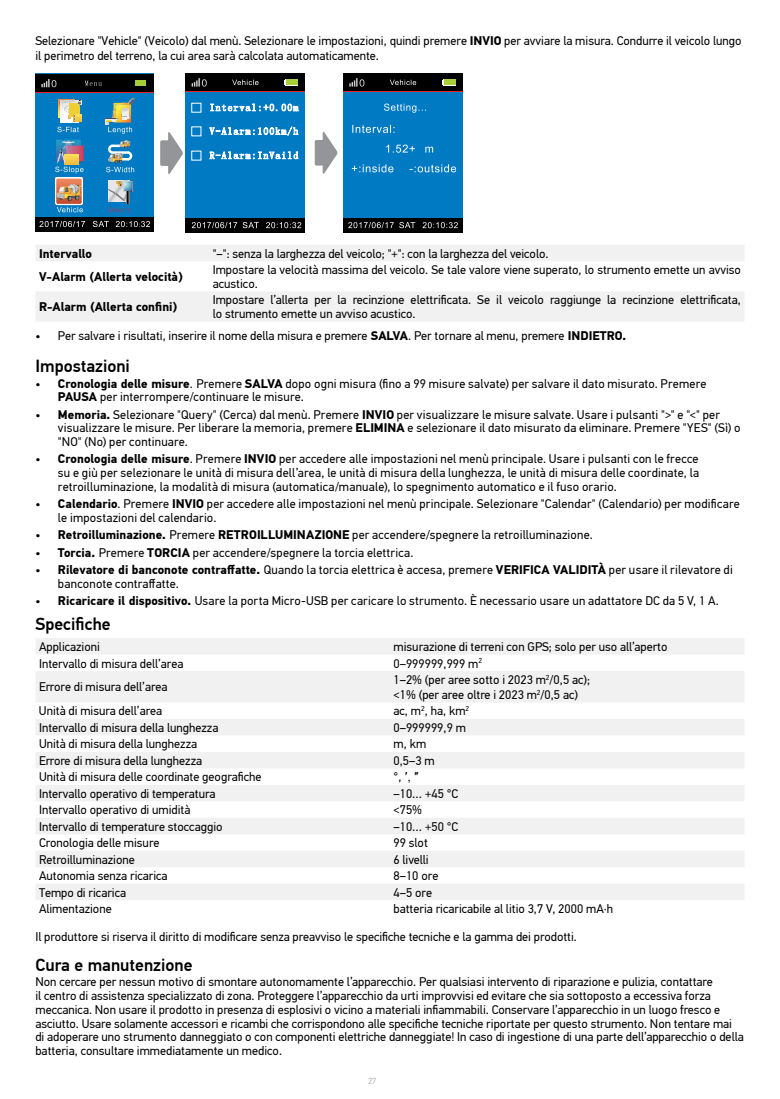
<style>
.page{position:relative;width:780px;height:1099px;background:#fff}
.page>*{position:absolute;margin:0;border:0;box-sizing:border-box;transform-origin:0 0}
.t1{font:500 17.5px "PF Din Text Pro";color:#000}
.t2{font:12.5px/13.8px "PF Din Text Pro";color:#000}
.t3{font:12.5px/13.8px "PF Din Text Pro";letter-spacing:.02em;color:#000}
.t4{font:700 12.5px "PF Din Text Pro";color:#000}
.t5{font:12.5px "Arial";color:#000}
.t6{font:300 8.75px "PF Din Text Pro";color:#a7a9ac}
.s1{font-weight:700}
.s2{font-family:"PF Din Text Pro"}
</style>
<div class="page">
<div style="left:186px;top:73px;width:119px;height:159px;background:#007ac2"></div>
<div style="left:186px;top:218px;width:119px;height:14px;background:#000"></div>
<div style="left:186px;top:73px;width:119px;height:19px;background:#000"></div>
<hr style="left:186px;top:91px;width:119px;height:1px;background:#ed1d24">
<svg style="left:285px;top:79px;width:13px;height:7px"></svg>
<svg style="left:192px;top:222px;width:109px;height:6px"></svg>
<div style="left:286px;top:80px;width:11px;height:5px;background:#a7cf38"></div>
<svg style="left:232px;top:80px;width:26px;height:5px"></svg>
<svg style="left:192px;top:78px;width:15px;height:9px"></svg>
<div style="left:343px;top:73px;width:120px;height:159px;background:#007ac2"></div>
<div style="left:343px;top:218px;width:120px;height:14px;background:#000"></div>
<div style="left:343px;top:73px;width:120px;height:19px;background:#000"></div>
<hr style="left:343px;top:91px;width:120px;height:1px;background:#ed1d24">
<svg style="left:443px;top:79px;width:13px;height:7px"></svg>
<div style="left:444px;top:80px;width:11px;height:5px;background:#a7cf38"></div>
<svg style="left:390px;top:80px;width:26px;height:5px"></svg>
<svg style="left:349px;top:78px;width:15px;height:9px"></svg>
<svg style="left:384px;top:104px;width:42px;height:9px"></svg>
<svg style="left:352px;top:125px;width:104px;height:47px"></svg>
<svg style="left:315px;top:131px;width:22px;height:43px"></svg>
<svg style="left:160px;top:132px;width:23px;height:42px"></svg>
<svg style="left:210px;top:104px;width:88px;height:7px"></svg>
<svg style="left:209px;top:127px;width:89px;height:9px"></svg>
<svg style="left:210px;top:151px;width:88px;height:9px"></svg>
<svg style="left:348px;top:222px;width:110px;height:6px"></svg>
<div style="left:35px;top:74px;width:119px;height:158px;background:#007ac2"></div>
<div style="left:35px;top:217px;width:119px;height:15px;background:#000"></div>
<div style="left:35px;top:74px;width:119px;height:18px;background:#000"></div>
<hr style="left:35px;top:92px;width:119px;height:1px;background:#ed1d24">
<svg style="left:39px;top:221px;width:111px;height:6px"></svg>
<div style="left:135px;top:80px;width:11px;height:6px;background:#a7cf38"></div>
<svg style="left:85px;top:81px;width:17px;height:5px"></svg>
<svg style="left:41px;top:79px;width:15px;height:8px"></svg>
<svg style="left:105px;top:98px;width:30px;height:36px"></svg>
<svg style="left:57px;top:98px;width:25px;height:34px"></svg>
<svg style="left:108px;top:181px;width:25px;height:32px"></svg>
<svg style="left:55px;top:139px;width:29px;height:73px"></svg>
<svg style="left:106px;top:140px;width:28px;height:32px"></svg>
<svg style="left:36px;top:245px;width:708px;height:76px;fill:#f1f1f2"></svg>
<svg style="left:36px;top:638px;width:708px;height:262px;fill:#f1f1f2"></svg>
<p class="t2" style="left:35px;top:33px;width:707px;line-height:15px">Selezionare "Vehicle" (Veicolo) dal menù. Selezionare le impostazioni, quindi premere <span class="s1">INVIO</span> per avviare la misura. Condurre il veicolo lungo il perimetro del terreno, la cui area sarà calcolata automaticamente.</p>
<p class="t4" style="left:39px;top:246px;width:54px">Intervallo</p>
<p class="t2" style="left:213px;top:246px;width:337px">"–": senza la larghezza del veicolo; "+": con la larghezza del veicolo.</p>
<p class="t4" style="left:39px;top:269px;width:145px">V-Alarm (Allerta velocità)</p>
<p class="t2" style="left:213px;top:263px;width:529px">Impostare la velocità massima del veicolo. Se tale valore viene superato, lo strumento emette un avviso acustico.</p>
<p class="t4" style="left:39px;top:299px;width:140px">R-Alarm (Allerta confini)</p>
<p class="t2" style="left:213px;top:293px;width:529px">Impostare l’allerta per la recinzione elettrificata. Se il veicolo raggiunge la recinzione elettrificata, lo strumento emette un avviso acustico.</p>
<p class="t2" style="left:35px;top:329px;width:592px">• Per salvare i risultati, inserire il nome della misura e premere <span class="s1">SALVA</span>. Per tornare al menu, premere <span class="s1">INDIETRO.</span></p>
<h1 class="t1" style="left:35px;top:355px;width:96px">Impostazioni</h1>
<p class="t2" style="left:58px;top:376px;width:650px;text-indent:-22px">• <span class="s1">Cronologia delle misure</span>. Premere <span class="s1">SALVA</span> dopo ogni misura (fino a 99 misure salvate) per salvare il dato misurato. Premere<br><span class="s1">PAUSA</span> per interrompere/continuare le misure.</p>
<p class="t2" style="left:58px;top:407px;width:684px;text-indent:-23px">• <span class="s1">Memoria.</span> Selezionare "Query" (Cerca) dal menù. Premere <span class="s1">INVIO</span> per visualizzare le misure salvate. Usare i pulsanti "&gt;" e "&lt;" per visualizzare le misure. Per liberare la memoria, premere <span class="s1">ELIMINA</span> e selezionare il dato misurato da eliminare. Premere "YES" (Sì) o "NO" (No) per continuare.</p>
<p class="t2" style="left:58px;top:452px;width:642px;text-align:justify;text-indent:-23px">• <span class="s1">Cronologia delle misure</span>. Premere <span class="s1">INVIO</span> per accedere alle impostazioni nel menù principale. Usare i pulsanti con le frecce su e giù per selezionare le unità di misura dell’area, le unità di misura della lunghezza, le unità di misura delle coordinate, la retroilluminazione, la modalità di misura (automatica/manuale), lo spegnimento automatico e il fuso orario.</p>
<p class="t3" style="left:58px;top:497px;width:683px;text-indent:-22px">• <span class="s1">Calendario</span>. Premere <span class="s1">INVIO</span> per accedere alle impostazioni nel menù principale. Selezionare "Calendar" (Calendario) per modificare le impostazioni del calendario.</p>
<p class="t2" style="left:35px;top:528px;width:558px">• <span class="s1">Retroilluminazione.</span> Premere <span class="s1">RETROILLUMINAZIONE</span> per accendere/spegnere la retroilluminazione.</p>
<p class="t3" style="left:35px;top:545px;width:379px">• <span class="s1">Torcia.</span> Premere <span class="s1">TORCIA</span> per accendere/spegnere la torcia elettrica.</p>
<p class="t2" style="left:58px;top:563px;width:676px;text-indent:-23px">• <span class="s1">Rilevatore di banconote contraffatte.</span> Quando la torcia elettrica è accesa, premere <span class="s1">VERIFICA VALIDITÀ</span> per usare il rilevatore di banconote contraffatte.</p>
<p class="t3" style="left:35px;top:594px;width:685px">• <span class="s1">Ricaricare il dispositivo.</span> Usare la porta Micro-USB per caricare lo strumento. È necessario usare un adattatore DC da 5 V, 1 A.</p>
<h1 class="t1" style="left:35px;top:613px;width:77px">Specifiche</h1>
<p class="t2" style="left:39px;top:640px;width:62px">Applicazioni</p>
<p class="t2" style="left:393px;top:640px;width:275px">misurazione di terreni con GPS; solo per uso all’aperto</p>
<p class="t2" style="left:39px;top:656px;width:146px">Intervallo di misura dell’area</p>
<p class="t2" style="left:393px;top:656px;width:90px">0–999999,999 m<sup>2</sup></p>
<p class="t2" style="left:39px;top:680px;width:130px">Errore di misura dell’area</p>
<p class="t2" style="left:393px;top:672px;width:198px;line-height:15px">1–2% (per aree sotto i 2023 m<sup>2</sup>/0,5 ac); &lt;1% (per aree oltre i 2023 m<sup>2</sup>/0,5 ac)</p>
<p class="t2" style="left:39px;top:704px;width:125px">Unità di misura dell’area</p>
<p class="t2" style="left:393px;top:704px;width:77px">ac, m<sup>2</sup>, ha, km<sup>2</sup></p>
<p class="t2" style="left:39px;top:720px;width:181px">Intervallo di misura della lunghezza</p>
<p class="t2" style="left:393px;top:720px;width:74px">0–999999,9 m</p>
<p class="t2" style="left:39px;top:737px;width:160px">Unità di misura della lunghezza</p>
<p class="t2" style="left:393px;top:737px;width:34px">m, km</p>
<p class="t2" style="left:39px;top:753px;width:165px">Errore di misura della lunghezza</p>
<p class="t2" style="left:393px;top:753px;width:43px">0,5–3 m</p>
<p class="t2" style="left:39px;top:770px;width:224px">Unità di misura delle coordinate geografiche</p>
<p class="t5" style="left:393px;top:768px;width:27px"><span class="s2">°,</span> ′, ″</p>
<p class="t2" style="left:39px;top:786px;width:178px">Intervallo operativo di temperatura</p>
<p class="t2" style="left:393px;top:786px;width:66px">–10… +45 °C</p>
<p class="t2" style="left:39px;top:803px;width:153px">Intervallo operativo di umidità</p>
<p class="t2" style="left:393px;top:803px;width:30px">&lt;75%</p>
<p class="t2" style="left:39px;top:819px;width:185px">Intervallo di temperature stoccaggio</p>
<p class="t2" style="left:393px;top:819px;width:66px">–10… +50 °C</p>
<p class="t2" style="left:39px;top:836px;width:122px">Cronologia delle misure</p>
<p class="t2" style="left:393px;top:836px;width:36px">99 slot</p>
<p class="t2" style="left:39px;top:852px;width:97px">Retroilluminazione</p>
<p class="t2" style="left:393px;top:852px;width:37px">6 livelli</p>
<p class="t2" style="left:39px;top:869px;width:130px">Autonomia senza ricarica</p>
<p class="t2" style="left:393px;top:869px;width:46px">8–10 ore</p>
<p class="t2" style="left:39px;top:885px;width:89px">Tempo di ricarica</p>
<p class="t2" style="left:393px;top:885px;width:40px">4–5 ore</p>
<p class="t2" style="left:39px;top:902px;width:74px">Alimentazione</p>
<p class="t2" style="left:393px;top:902px;width:221px">batteria ricaricabile al litio 3,7 V, 2000 mA·h</p>
<p class="t2" style="left:35px;top:929px;width:543px">Il produttore si riserva il diritto di modificare senza preavviso le specifiche tecniche e la gamma dei prodotti.</p>
<h1 class="t1" style="left:35px;top:954px;width:159px">Cura e manutenzione</h1>
<p class="t2" style="left:35px;top:975px;width:709px">Non cercare per nessun motivo di smontare autonomamente l’apparecchio. Per qualsiasi intervento di riparazione e pulizia, contattare<br>il centro di assistenza specializzato di zona. Proteggere l’apparecchio da urti improvvisi ed evitare che sia sottoposto a eccessiva forza meccanica. Non usare il prodotto in presenza di esplosivi o vicino a materiali infiammabili. Conservare l’apparecchio in un luogo fresco e asciutto. Usare solamente accessori e ricambi che corrispondono alle specifiche tecniche riportate per questo strumento. Non tentare mai di adoperare uno strumento danneggiato o con componenti elettriche danneggiate! In caso di ingestione di una parte dell’apparecchio o della batteria, consultare immediatamente un medico.</p>
<p class="t6" style="left:368px;top:1076px;width:10px">27</p>
</div>
